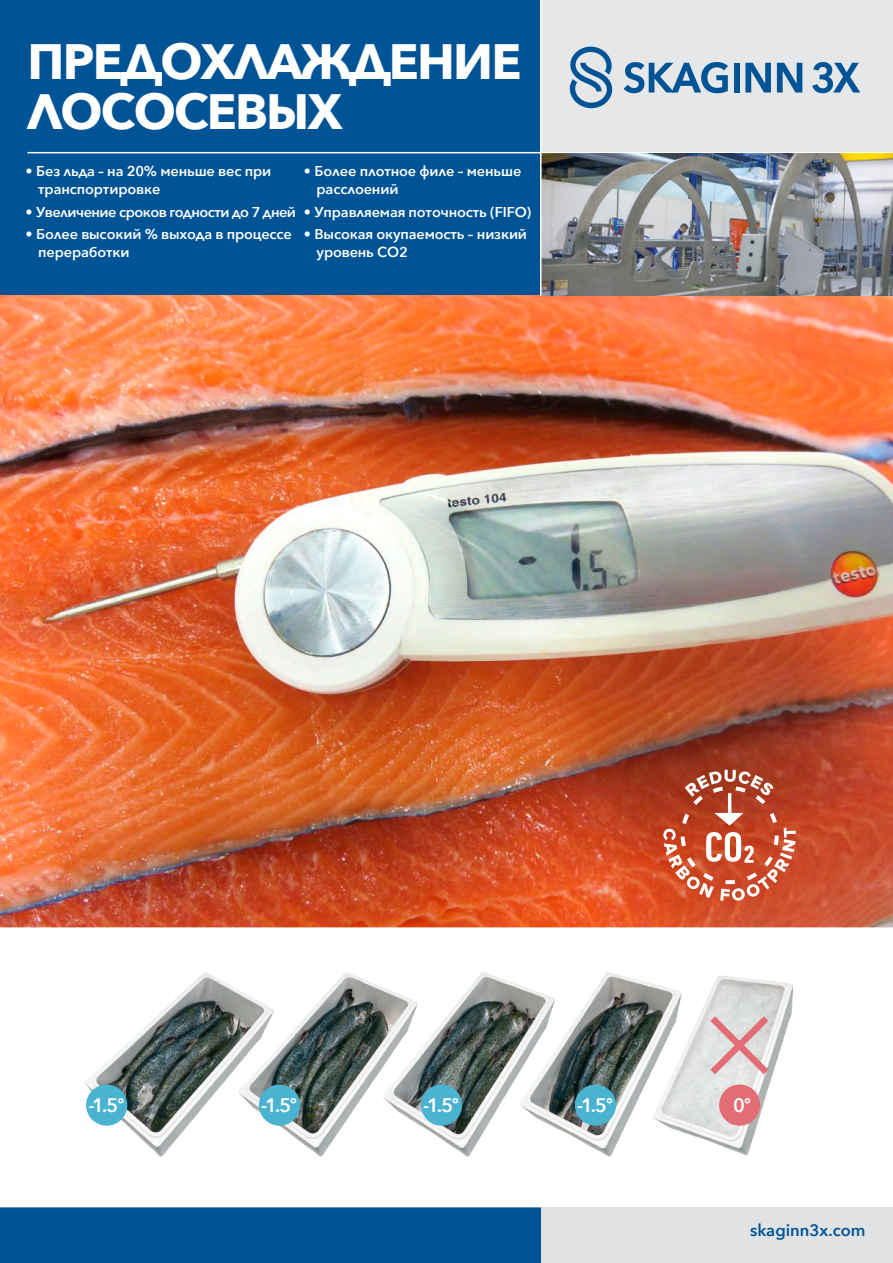
<style>
.page{position:relative;width:893px;height:1263px;background:#fff}
.page>*{position:absolute;margin:0;border:0;box-sizing:border-box;transform-origin:0 0}
.t1{font:700 49.5px/49.5px "Avenir Next";letter-spacing:-.035em;color:#fff}
.t2{font:600 19.5px "Avenir Next";color:#fff}
.t3{font:600 16.5px "Avenir Next";color:#005495}
.t4{font:600 14.25px/18px "Avenir Next";letter-spacing:-.01em;color:#fff}
.t5{font:600 14.25px "Avenir Next";letter-spacing:-.035em;color:#fff}
.s1{font-size:18px}
</style>
<div class="page">
<img style="left:0;top:294px;width:893px;height:633px">
<svg style="left:663px;top:770px;width:133px;height:131px;background:#c96349"></svg>
<div style="left:0;top:1207px;width:595px;height:56px;background:#005495"></div>
<div style="left:540px;top:0;width:353px;height:246px;background:#e6e7e9"></div>
<div style="left:0;top:0;width:540px;height:294px;background:#005495"></div>
<hr style="left:28px;top:152px;width:865px;height:1px;background:#fff">
<img style="left:541px;top:153px;width:352px;height:142px">
<hr style="left:540px;top:0;width:1px;height:295px;background:#fff">
<svg style="left:569px;top:46px;width:44px;height:62px"></svg>
<svg style="left:624px;top:62px;width:104px;height:31px"></svg>
<div style="left:734px;top:63px;width:5px;height:29px;background:#005495"></div>
<svg style="left:745px;top:63px;width:26px;height:29px"></svg>
<svg style="left:777px;top:63px;width:25px;height:29px"></svg>
<svg style="left:812px;top:62px;width:48px;height:31px"></svg>
<div style="left:541px;top:1207px;width:352px;height:56px;background:#e1e2e4"></div>
<img style="left:85px;top:972px;width:708px;height:185px">
<svg style="left:710px;top:1016px;width:58px;height:58px;background:#e0c0c1"></svg>
<div style="left:86px;top:1084px;width:41px;height:42px;background:#49b3d0;border-radius:50%"></div>
<div style="left:259px;top:1084px;width:41px;height:42px;background:#49b3d0;border-radius:50%"></div>
<div style="left:421px;top:1084px;width:41px;height:42px;background:#49b3d0;border-radius:50%"></div>
<div style="left:575px;top:1084px;width:41px;height:42px;background:#49b3d0;border-radius:50%"></div>
<div style="left:719px;top:1084px;width:41px;height:42px;background:#e26d74;border-radius:50%"></div>
<h1 class="t1" style="left:28px;top:36px;width:495px">ПРЕДОХЛАЖДЕНИЕ<br>ЛОСОСЕВЫХ</h1>
<p class="t4" style="left:38px;top:162px;width:235px;text-indent:-13px">• Без льда – на 20% меньше вес при транспортировке</p>
<p class="t5" style="left:26px;top:199px;width:272px">• Увеличение сроков годности до 7 дней</p>
<p class="t4" style="left:38px;top:224px;width:255px;text-indent:-13px">• Более высокий % выхода в процессе переработки</p>
<p class="t4" style="left:317px;top:162px;width:206px;text-indent:-13px">• Более плотное филе – меньше расслоений</p>
<p class="t4" style="left:304px;top:202px;width:229px">• Управляемая поточность (FIFO)</p>
<p class="t4" style="left:317px;top:225px;width:212px;text-indent:-13px">• Высокая окупаемость – низкий уровень СО2</p>
<h2 class="t2" style="left:88px;top:1089px;width:37px">-1.5<span class="s1">º</span></h2>
<h2 class="t2" style="left:261px;top:1089px;width:37px">-1.5<span class="s1">º</span></h2>
<h2 class="t2" style="left:423px;top:1089px;width:37px">-1.5<span class="s1">º</span></h2>
<h2 class="t2" style="left:577px;top:1089px;width:37px">-1.5<span class="s1">º</span></h2>
<h2 class="t2" style="left:733px;top:1089px;width:19px">0<span class="s1">º</span></h2>
<p class="t3" style="left:750px;top:1216px;width:117px">skaginn3x.com</p>
</div>
